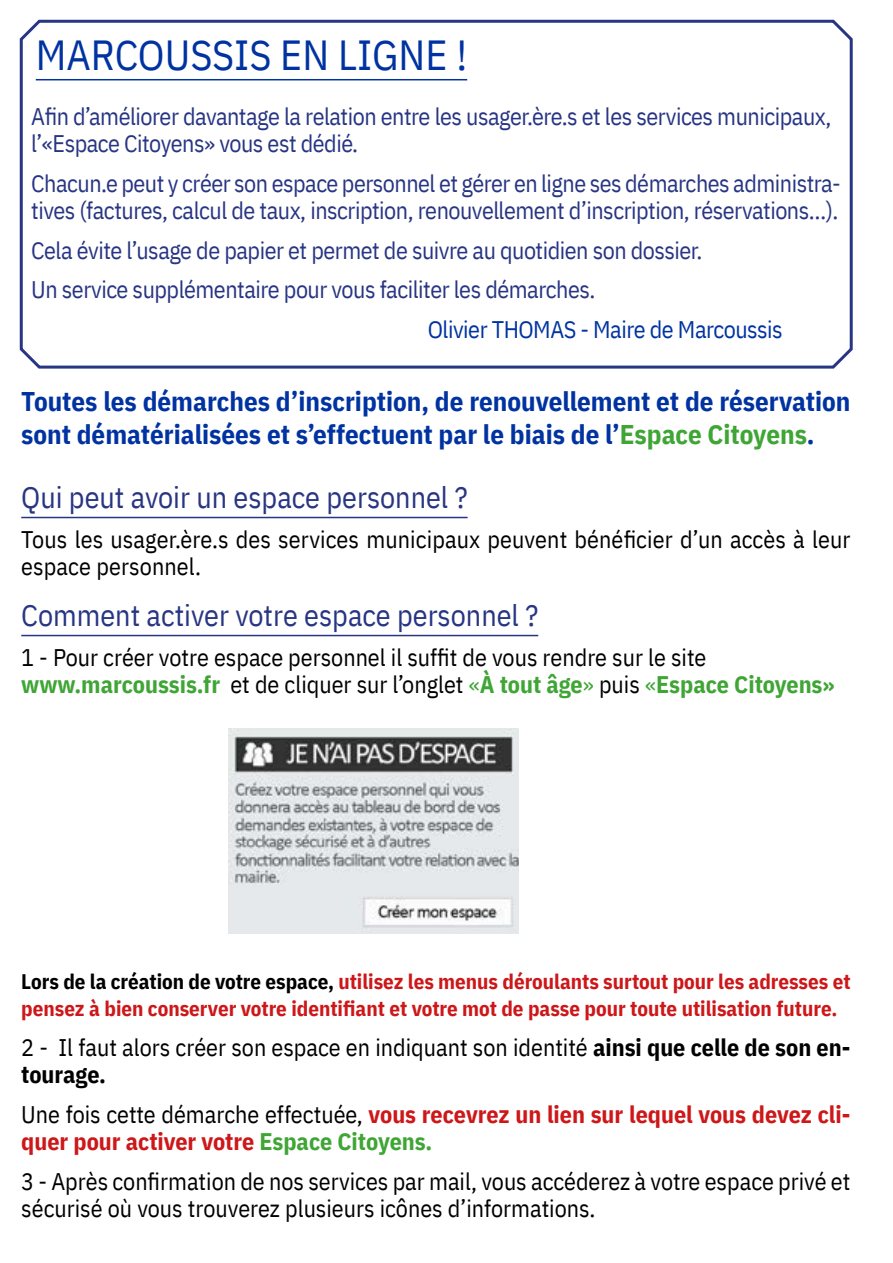
<style>
.page{position:relative;width:893px;height:1263px;background:#fff}
.page>*{position:absolute;margin:0;border:0;box-sizing:border-box;transform-origin:0 0}
.t1{font:42px "IBM Plex Sans Cond";color:#0033a1}
.t2{font:30px "IBM Plex Sans Cond";color:#283583}
.t3{font:700 27px/33px "IBM Plex Sans Cond";color:#0033a1}
.t4{font:24px/27px "IBM Plex Sans Cond";color:#000}
.t5{font:24px/27px "IBM Plex Sans Cond";letter-spacing:-.02em;color:#283583}
.t6{font:700 24px/27px "IBM Plex Sans Cond";color:#cd1719}
.t7{font:24px "IBM Plex Sans Cond";letter-spacing:-.02em;color:#0033a1}
.t8{font:700 21px/27px "IBM Plex Sans Cond";color:#cd1719}
.s1{color:#3fa535}
.s2{font-weight:700;color:#3fa535}
.s3{color:#000}
.s4{font-weight:700}
.s5{font-weight:400;color:#000}
</style>
<div class="page">
<hr style="left:21px;top:517px;width:447px;height:1px;background:#283583">
<hr style="left:21px;top:635px;width:517px;height:1px;background:#283583">
<svg style="left:19px;top:19px;width:834px;height:350px"></svg>
<img style="left:228px;top:728px;width:291px;height:205px">
<h1 class="t1" style="left:36px;top:23px;width:433px">MARCOUSSIS EN LIGNE !</h1>
<p class="t5" style="left:31px;top:101px;width:801px">Afin d’améliorer davantage la relation entre les usager.ère.s et les services municipaux, l’«Espace Citoyens» vous est dédié.</p>
<p class="t5" style="left:31px;top:168px;width:811px">Chacun.e peut y créer son espace personnel et gérer en ligne ses démarches administra&shy;tives (factures, calcul de taux, inscription, renouvellement d’inscription, réservations…).</p>
<p class="t5" style="left:31px;top:228px;width:673px;line-height:39.8px">Cela évite l’usage de papier et permet de suivre au quotidien son dossier.<br>Un service supplémentaire pour vous faciliter les démarches.</p>
<p class="t7" style="left:428px;top:311px;width:356px">Olivier THOMAS - Maire de Marcoussis</p>
<p class="t3" style="left:21px;top:383px;width:831px">Toutes les démarches d’inscription, de renouvellement et de réservation sont dématérialisées et s’effectuent par le biais de l’<span class="s1">Espace Citoyens</span>.</p>
<p class="t2" style="left:21px;top:474px;width:448px">Qui peut avoir un espace personnel ?</p>
<p class="t4" style="left:21px;top:524px;width:831px">Tous les usager.ère.s des services municipaux peuvent bénéficier d’un accès à leur espace personnel.</p>
<p class="t2" style="left:21px;top:592px;width:518px">Comment activer votre espace personnel ?</p>
<p class="t4" style="left:21px;top:642px;width:815px">1 - Pour créer votre espace personnel il suffit de vous rendre sur le site <span class="s2">www.marcoussis.fr</span> et de cliquer sur l’onglet <span class="s1">«</span><span class="s2">À tout âge</span><span class="s1">»</span> puis <span class="s1">«</span><span class="s2">Espace Citoyens»</span></p>
<p class="t8" style="left:21px;top:967px;width:831px"><span class="s3">Lors de la création de votre espace,</span> utilisez les menus déroulants surtout pour les adresses et pensez à bien conserver votre identifiant et votre mot de passe pour toute utilisation future.</p>
<p class="t4" style="left:21px;top:1032px;width:831px">2 - Il faut alors créer son espace en indiquant son identité <span class="s4">ainsi que celle de son en&shy;tourage.</span></p>
<p class="t6" style="left:21px;top:1099px;width:831px"><span class="s5">Une fois cette démarche effectuée,</span> vous recevrez un lien sur lequel vous devez cli&shy;quer pour activer votre <span class="s1">Espace Citoyens.</span></p>
<p class="t4" style="left:21px;top:1165px;width:831px">3 - Après confirmation de nos services par mail, vous accéderez à votre espace privé et sécurisé où vous trouverez plusieurs icônes d’informations.</p>
</div>
